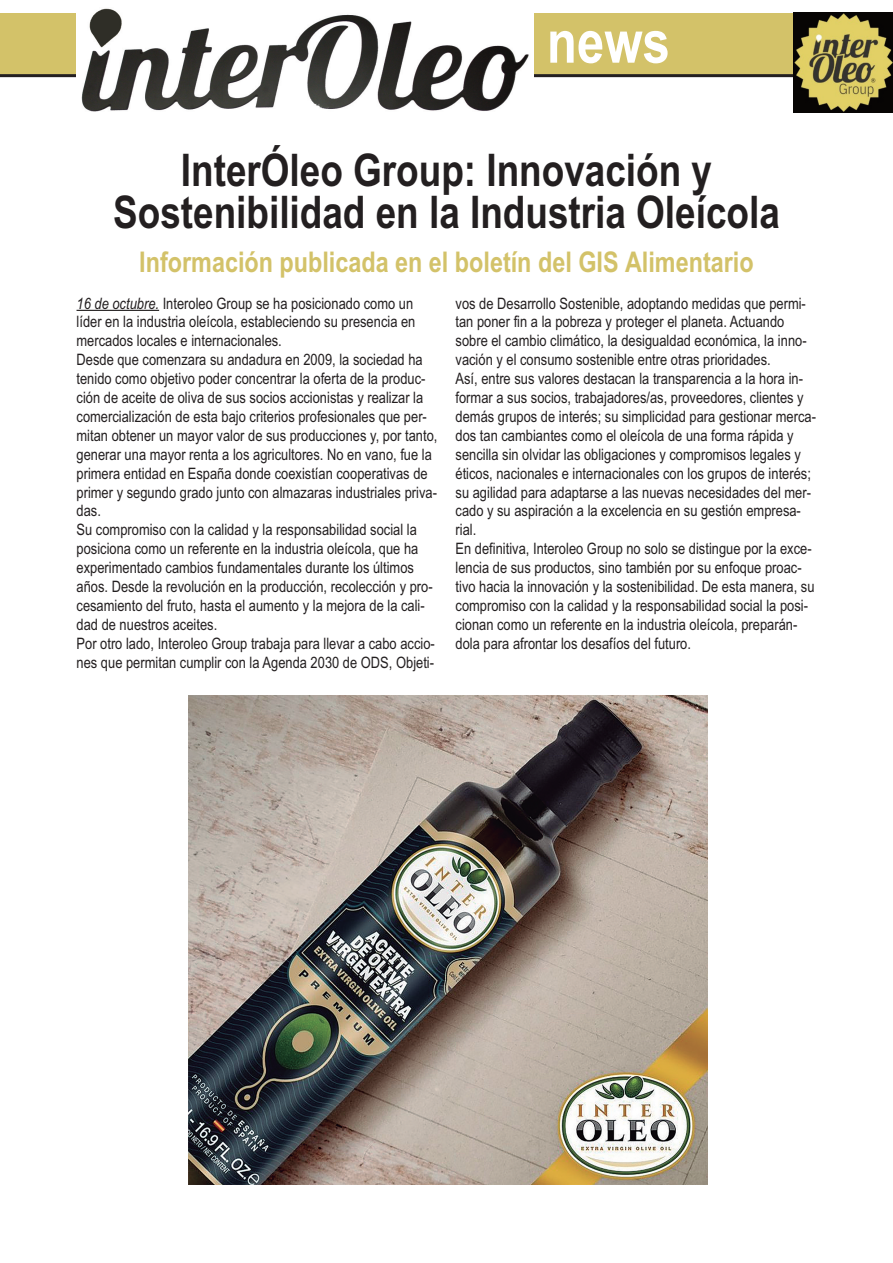
<style>
.page{position:relative;width:893px;height:1263px;background:#fff}
.page>*{position:absolute;margin:0;border:0;box-sizing:border-box;transform-origin:0 0}
.t1{font:700 60px "Arial Narrow";color:#fff}
.t2{font:700 45px/42px "Arial Narrow";color:#231f20;text-align:center}
.t3{font:700 28.5px "Arial Narrow";color:#d3c269}
.t4{font:15.75px/18.9px "Arial Narrow";color:#231f20}
.s1{font-style:italic}
</style>
<div class="page">
<div style="left:0;top:13px;width:817px;height:63px;background:#d3c269"></div>
<hr style="left:0;top:74px;width:815px;height:3px;background:#231f20">
<img style="left:793px;top:12px;width:100px;height:100px">
<img style="left:77px;top:8px;width:456px;height:104px">
<hr style="left:77px;top:310px;width:82px;height:1px;background:#231f20">
<img style="left:189px;top:696px;width:518px;height:489px">
<h1 class="t1" style="left:547px;top:7px;width:125px">news</h1>
<h2 class="t2" style="left:113px;top:149px;width:668px">InterÓleo Group: Innovación y<br>Sostenibilidad en la Industria Oleícola</h2>
<h3 class="t3" style="left:139px;top:246px;width:616px">Información publicada en el boletín del GIS Alimentario</h3>
<p class="t4" style="left:77px;top:294px;width:362px"><span class="s1">16 de octubre.</span> Interoleo Group se ha posicionado como un líder en la industria oleícola, estableciendo su presencia en mercados locales e internacionales.<br>Desde que comenzara su andadura en 2009, la sociedad ha tenido como objetivo poder concentrar la oferta de la produc&shy;ción de aceite de oliva de sus socios accionistas y realizar la comercialización de esta bajo criterios profesionales que per&shy;mitan obtener un mayor valor de sus producciones y, por tanto, generar una mayor renta a los agricultores. No en vano, fue la primera entidad en España donde coexistían cooperativas de primer y segundo grado junto con almazaras industriales priva&shy;das.<br>Su compromiso con la calidad y la responsabilidad social la posiciona como un referente en la industria oleícola, que ha experimentado cambios fundamentales durante los últimos años. Desde la revolución en la producción, recolección y pro&shy;cesamiento del fruto, hasta el aumento y la mejora de la cali&shy;dad de nuestros aceites.<br>Por otro lado, Interoleo Group trabaja para llevar a cabo accio&shy;nes que permitan cumplir con la Agenda 2030 de ODS, Objeti-</p>
<p class="t4" style="left:455px;top:294px;width:362px">vos de Desarrollo Sostenible, adoptando medidas que permi&shy;tan poner fin a la pobreza y proteger el planeta. Actuando sobre el cambio climático, la desigualdad económica, la inno&shy;vación y el consumo sostenible entre otras prioridades.<br>Así, entre sus valores destacan la transparencia a la hora in&shy;formar a sus socios, trabajadores/as, proveedores, clientes y demás grupos de interés; su simplicidad para gestionar merca&shy;dos tan cambiantes como el oleícola de una forma rápida y sencilla sin olvidar las obligaciones y compromisos legales y éticos, nacionales e internacionales con los grupos de interés; su agilidad para adaptarse a las nuevas necesidades del mer&shy;cado y su aspiración a la excelencia en su gestión empresa&shy;rial.<br>En definitiva, Interoleo Group no solo se distingue por la exce&shy;lencia de sus productos, sino también por su enfoque proac&shy;tivo hacia la innovación y la sostenibilidad. De esta manera, su compromiso con la calidad y la responsabilidad social la posi&shy;cionan como un referente en la industria oleícola, preparán&shy;dola para afrontar los desafíos del futuro.</p>
</div>
